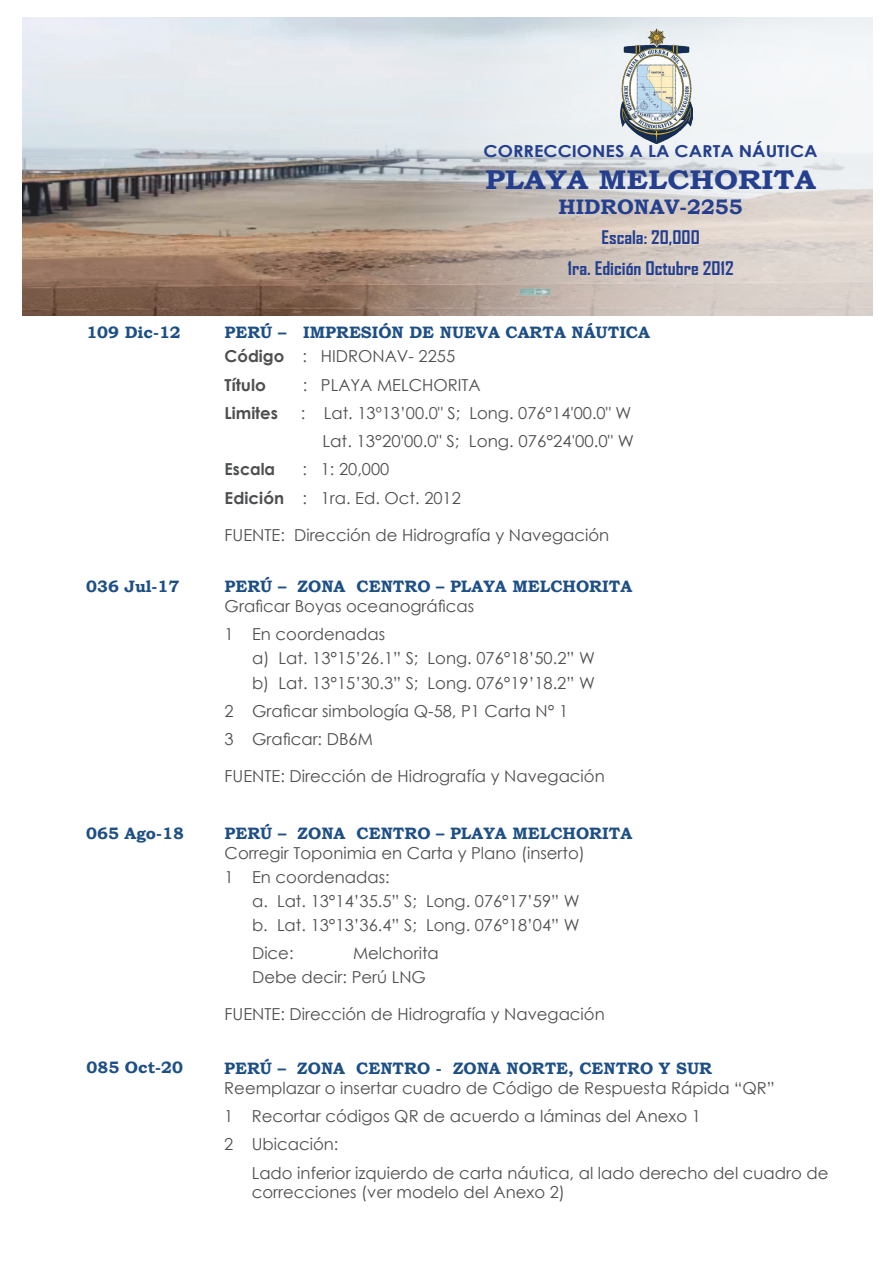
<style>
.page{position:relative;width:893px;height:1263px;background:#fff}
.page>*{position:absolute;margin:0;border:0;box-sizing:border-box;transform-origin:0 0}
.t1{font:700 27px "Bookman Old Style";color:#253f8e;scale:1.11 1}
.t2{font:700 21px "Bookman Old Style";color:#253f8e}
.t3{font:700 18px/30.2px "Agency FB";color:#253f8e;text-align:center;scale:1.08 1}
.t4{font:16.5px/28.3px "Century Gothic";color:#4e4f50}
.t5{font:700 16.5px "Bookman Old Style";color:#1d4f86}
.t6{font:700 16.5px "Century Gothic";color:#253f8e;scale:1.1 1}
.t7{font:700 16.5px "Century Gothic";color:#4e4f50}
.s1{font-weight:700}
</style>
<div class="page">
<img style="left:22px;top:18px;width:851px;height:297px">
<img style="left:621px;top:28px;width:71px;height:115px">
<p class="t6" style="left:484px;top:138px;width:305px">CORRECCIONES A LA CARTA NÁUTICA</p>
<h1 class="t1" style="left:485px;top:160px;width:300px">PLAYA MELCHORITA</h1>
<p class="t2" style="left:559px;top:192px;width:185px">HIDRONAV-2255</p>
<p class="t3" style="left:568px;top:222px;width:155px">Escala: 20,000<br>1ra. Edición Octubre 2012</p>
<p class="t5" style="left:86px;top:321px;width:96px">109 Dic-12</p>
<p class="t5" style="left:225px;top:321px;width:427px">PERÚ – IMPRESIÓN DE NUEVA CARTA NÁUTICA</p>
<p class="t4" style="left:225px;top:342px;width:232px"><span class="s1">Código</span> : HIDRONAV- 2255<br><span class="s1">Título</span></p>
<p class="t4" style="left:303px;top:370px;width:180px">: PLAYA MELCHORITA</p>
<p class="t7" style="left:225px;top:400px;width:55px">Limites</p>
<p class="t4" style="left:301px;top:398px;width:334px;text-align:right">: Lat. 13º13’00.0" S; Long. 076°14'00.0" W<br>Lat. 13°20'00.0" S; Long. 076°24'00.0" W</p>
<p class="t7" style="left:225px;top:457px;width:52px">Escala</p>
<p class="t4" style="left:225px;top:455px;width:238px;text-align:center">: 1: 20,000<br><span class="s1">Edición</span> : 1ra. Ed. Oct. 2012</p>
<p class="t4" style="left:225px;top:520px;width:386px">FUENTE: Dirección de Hidrografía y Navegación</p>
<p class="t5" style="left:86px;top:575px;width:95px">036 Jul-17</p>
<p class="t5" style="left:225px;top:575px;width:409px">PERÚ – ZONA CENTRO – PLAYA MELCHORITA</p>
<p class="t4" style="left:225px;top:592px;width:251px">Graficar Boyas oceanográficas<br>1 En coordenadas</p>
<p class="t4" style="left:252px;top:646px;width:344px;line-height:24px">a) Lat. 13°15’26.1” S; Long. 076°18’50.2” W b) Lat. 13°15’30.3” S; Long. 076°19’18.2” W</p>
<p class="t4" style="left:225px;top:696px;width:345px">2 Graficar simbología Q-58, P1 Carta N° 1<br>3 Graficar: DB6M</p>
<p class="t4" style="left:225px;top:761px;width:382px">FUENTE: Dirección de Hidrografía y Navegación</p>
<p class="t5" style="left:86px;top:821px;width:99px">065 Ago-18</p>
<p class="t5" style="left:225px;top:821px;width:409px">PERÚ – ZONA CENTRO – PLAYA MELCHORITA</p>
<p class="t4" style="left:225px;top:840px;width:362px;line-height:24px">Corregir Toponimia en Carta y Plano (inserto)<br>1 En coordenadas:</p>
<p class="t4" style="left:252px;top:889px;width:329px;line-height:24px">a. Lat. 13°14’35.5” S; Long. 076°17’59” W b. Lat. 13°13’36.4” S; Long. 076°18’04” W</p>
<p class="t4" style="left:252px;top:939px;width:43px">Dice:</p>
<p class="t4" style="left:252px;top:941px;width:188px;line-height:24px;text-indent:101px">Melchorita<br>Debe decir: Perú LNG</p>
<p class="t4" style="left:225px;top:1000px;width:382px">FUENTE: Dirección de Hidrografía y Navegación</p>
<p class="t5" style="left:87px;top:1055px;width:98px">085 Oct-20</p>
<p class="t5" style="left:224px;top:1056px;width:489px">PERÚ – ZONA CENTRO - ZONA NORTE, CENTRO Y SUR</p>
<p class="t4" style="left:224px;top:1073px;width:552px">Reemplazar o insertar cuadro de Código de Respuesta Rápida “QR”<br>1 Recortar códigos QR de acuerdo a láminas del Anexo 1<br>2 Ubicación:</p>
<p class="t4" style="left:252px;top:1162px;width:578px;line-height:19.8px">Lado inferior izquierdo de carta náutica, al lado derecho del cuadro de correcciones (ver modelo del Anexo 2)</p>
</div>
